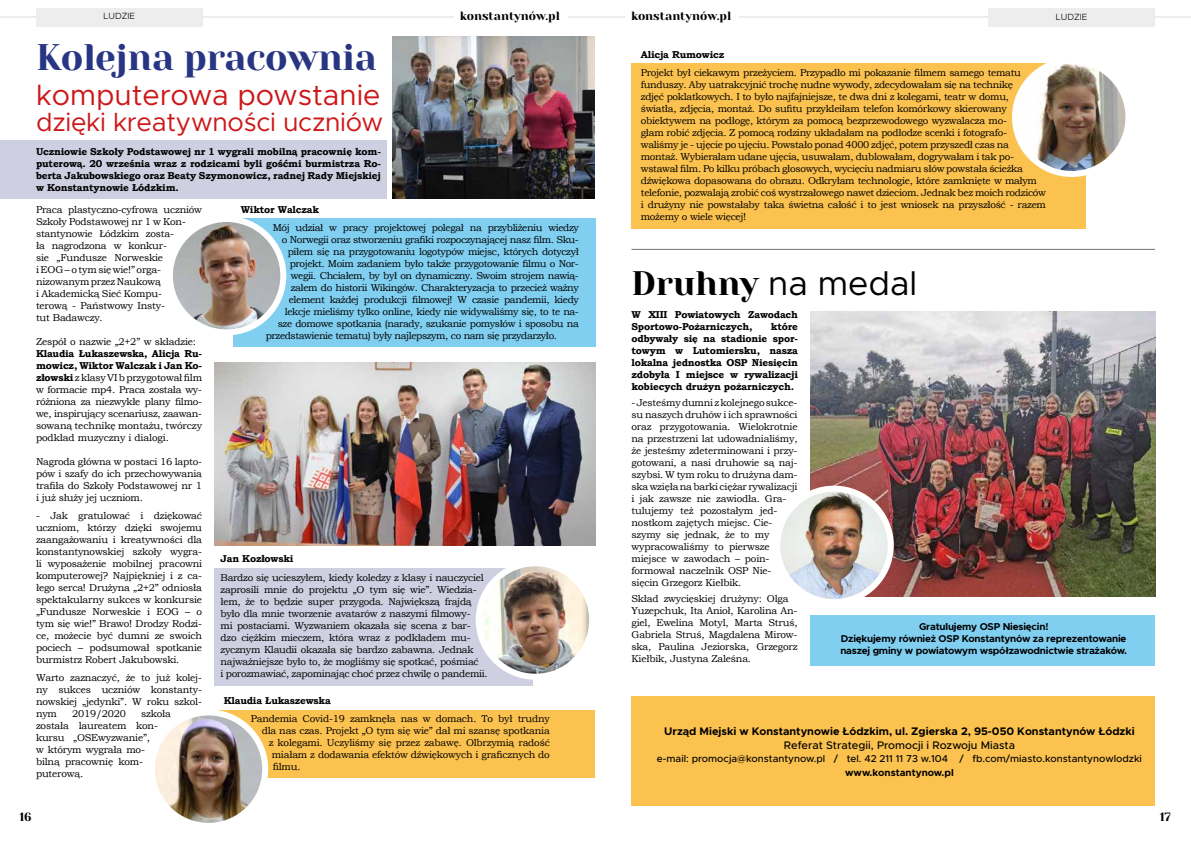
<style>
.page{position:relative;width:1191px;height:842px;background:#fff}
.page>*{position:absolute;margin:0;border:0;box-sizing:border-box;transform-origin:0 0}
.t1{font:37px "Yeseva One";letter-spacing:-.01em;color:#283583}
.t2{font:34px "Metropolis";color:#000}
.t3{font:29px "Metropolis";color:#cd1719}
.t4{font:26px "Metropolis";letter-spacing:-.01em;color:#cd1719}
.t5{font:12px "Yeseva One";color:#000}
.t6{font:700 11px "Metropolis";color:#000}
.t7{font:500 11px "Metropolis";color:#000}
.t8{font:10px/12px "Bookman Old Style";letter-spacing:-.03em;color:#000}
.t9{font:700 10px/12px "Bookman Old Style";letter-spacing:-.02em;color:#000;text-align:justify}
.t10{font:700 10px/12px "Metropolis";letter-spacing:-.02em;color:#000;text-align:center}
.t11{font:500 10px "Metropolis";color:#000}
.t12{font:700 10px "Metropolis";color:#000}
.t13{font:300 9px "Metropolis";color:#000}
.s1{font-weight:700}
.s2{font-family:"Yeseva One"}
</style>
<div class="page">
<hr style="left:595px;top:16px;width:596px;height:2px;background:#ededed">
<hr style="left:0;top:16px;width:595px;height:2px;background:#ededed">
<div style="left:36px;top:8px;width:166px;height:18px;background:#ededed"></div>
<div style="left:988px;top:8px;width:167px;height:18px;background:#ededed"></div>
<div style="left:454px;top:8px;width:113px;height:19px;background:#fff"></div>
<div style="left:625px;top:8px;width:114px;height:19px;background:#fff"></div>
<div style="left:214px;top:711px;width:381px;height:67px;background:#fbc24f"></div>
<div style="left:214px;top:568px;width:318px;height:118px;background:#cfcfe2"></div>
<div style="left:0;top:140px;width:387px;height:59px;background:#cfcfe2"></div>
<div style="left:233px;top:218px;width:362px;height:129px;background:#80cff1"></div>
<div style="left:631px;top:64px;width:455px;height:165px;background:#fbc24f"></div>
<img style="left:214px;top:362px;width:381px;height:183px">
<img style="left:393px;top:36px;width:202px;height:163px">
<div style="left:810px;top:615px;width:345px;height:51px;background:#80cff1"></div>
<img style="left:810px;top:311px;width:345px;height:285px">
<hr style="left:631px;top:249px;width:524px;height:1px;background:#000">
<img style="left:170px;top:219px;width:113px;height:113px;border-radius:57px">
<div style="left:167px;top:216px;width:119px;height:119px;border:6px solid #fff;border-radius:50%"></div>
<img style="left:479px;top:563px;width:113px;height:114px;border-radius:57px">
<div style="left:476px;top:560px;width:119px;height:120px;border:6px solid #fff;border-radius:50%"></div>
<img style="left:152px;top:712px;width:113px;height:114px;border-radius:57px">
<div style="left:149px;top:709px;width:119px;height:120px;border:6px solid #fff;border-radius:50%"></div>
<img style="left:1015px;top:61px;width:113px;height:113px;border-radius:57px">
<div style="left:1012px;top:58px;width:119px;height:119px;border:6px solid #fff;border-radius:50%"></div>
<div style="left:631px;top:697px;width:524px;height:109px;background:#fbc24f"></div>
<img style="left:781px;top:489px;width:108px;height:109px">
<div style="left:774px;top:486px;width:119px;height:119px;border:6px solid #fff;border-radius:50%"></div>
<p class="t5" style="left:460px;top:9px;width:102px">konstantynów.pl</p>
<p class="t5" style="left:631px;top:9px;width:102px">konstantynów.pl</p>
<p class="t13" style="left:103px;top:11px;width:33px">LUDZIE</p>
<p class="t13" style="left:1056px;top:11px;width:33px">LUDZIE</p>
<h1 class="t1" style="left:36px;top:35px;width:342px">Kolejna pracownia</h1>
<h3 class="t3" style="left:36px;top:77px;width:346px">komputerowa powstanie</h3>
<h3 class="t4" style="left:36px;top:106px;width:349px">dzięki kreatywności uczniów</h3>
<p class="t9" style="left:36px;top:145px;width:346px">Uczniowie Szkoły Podstawowej nr 1 wygrali mobilną pracownię kom&shy;puterową. 20 września wraz z rodzicami byli gośćmi burmistrza Ro&shy;berta Jakubowskiego oraz Beaty Szymonowicz, radnej Rady Miejskiej w Konstantynowie Łódzkim.</p>
<p class="t8" style="left:36px;top:203px;width:167px">Praca plastyczno-cyfrowa uczniów<br>Szkoły Podstawowej nr 1 w Kon&shy;stantynowie Łódzkim zosta-<br>ła nagrodzona w konkur-<br>sie „Fundusze Norweskie<br>i EOG – o tym się wie!” orga&shy;nizowanym przez Naukową<br>i Akademicką Sieć Kompu-<br>terową - Państwowy Insty-<br>tut Badawczy.</p>
<p class="t8" style="left:36px;top:335px;width:162px">Zespół o nazwie „2+2” w składzie:</p>
<p class="t8" style="left:36px;top:347px;width:168px;text-align:justify"><span class="s1">Klaudia Łukaszewska, Alicja Ru&shy;mowicz, Wiktor Walczak i Jan Ko&shy;złowski</span> z klasy VI b przygotował film w formacie mp4. Praca została wy&shy;różniona za niezwykłe plany filmo&shy;we, inspirujący scenariusz, zaawan&shy;sowaną technikę montażu, twórczy podkład muzyczny i dialogi.</p>
<p class="t8" style="left:36px;top:455px;width:168px;text-align:justify">Nagroda główna w postaci 16 lapto&shy;pów i szafy do ich przechowywania trafiła do Szkoły Podstawowej nr 1 i już służy jej uczniom.</p>
<p class="t8" style="left:36px;top:509px;width:168px;text-align:justify">- Jak gratulować i dziękować uczniom, którzy dzięki swojemu zaangażowaniu i kreatywności dla konstantynowskiej szkoły wygra&shy;li wyposażenie mobilnej pracowni komputerowej? Najpiękniej i z ca&shy;łego serca! Drużyna „2+2” odniosła spektakularny sukces w konkursie „Fundusze Norweskie i EOG – o tym się wie!” Brawo! Drodzy Rodzi&shy;ce, możecie być dumni ze swoich pociech – podsumował spotkanie burmistrz Robert Jakubowski.</p>
<p class="t8" style="left:36px;top:671px;width:168px;text-align:justify">Warto zaznaczyć, że to już kolej&shy;ny sukces uczniów konstanty&shy;nowskiej „jedynki”. W roku szkol&shy;nym</p>
<p class="t8" style="left:36px;top:707px;width:136px;text-indent:105px">szkoła została laureatem kon&shy;kursu „OSEwyzwanie”,<br>w którym wygrała mo&shy;bilną pracownię kom&shy;puterową.</p>
<p class="t8" style="left:72px;top:707px;width:55px">2019/2020</p>
<p class="t9" style="left:241px;top:203px;width:80px">Wiktor Walczak</p>
<p class="t8" style="left:273px;top:221px;width:308px">Mój udział w pracy projektowej polegał na przybliżeniu wiedzy</p>
<p class="t8" style="left:282px;top:233px;width:298px">o Norwegii oraz stworzeniu grafiki rozpoczynającej nasz film. Sku-</p>
<p class="t8" style="left:288px;top:245px;width:293px">piłem się na przygotowaniu logotypów miejsc, których dotyczył</p>
<p class="t8" style="left:290px;top:257px;width:291px">projekt. Moim zadaniem było także przygotowanie filmu o Nor-</p>
<p class="t8" style="left:291px;top:269px;width:290px">wegii. Chciałem, by był on dynamiczny. Swoim strojem nawią-</p>
<p class="t8" style="left:291px;top:281px;width:290px">załem do historii Wikingów. Charakteryzacja to przecież ważny</p>
<p class="t8" style="left:289px;top:293px;width:292px">element każdej produkcji filmowej! W czasie pandemii, kiedy</p>
<p class="t8" style="left:285px;top:305px;width:296px">lekcje mieliśmy tylko online, kiedy nie widywaliśmy się, to te na-</p>
<p class="t8" style="left:278px;top:317px;width:302px">sze domowe spotkania (narady, szukanie pomysłów i sposobu na</p>
<p class="t8" style="left:266px;top:329px;width:293px">przedstawienie tematu) były najlepszym, co nam się przydarzyło.</p>
<p class="t9" style="left:221px;top:552px;width:74px">Jan Kozłowski</p>
<p class="t8" style="left:221px;top:571px;width:269px">Bardzo się ucieszyłem, kiedy koledzy z klasy i nauczyciel zaprosili mnie do projektu „O tym się wie”. Wiedzia&shy;łem, że to będzie super przygoda. Największą frajdą było dla mnie tworzenie avatarów z naszymi filmowy-<br>mi postaciami. Wyzwaniem okazała się scena z bar&shy;dzo ciężkim mieczem, która wraz z podkładem mu&shy;zycznym Klaudii okazała się bardzo zabawna. Jednak najważniejsze było to, że mogliśmy się spotkać, pośmiać<br>i porozmawiać, zapominając choć przez chwilę o pandemii.</p>
<p class="t9" style="left:224px;top:694px;width:108px">Klaudia Łukaszewska</p>
<p class="t8" style="left:251px;top:713px;width:300px">Pandemia Covid-19 zamknęła nas w domach. To był trudny</p>
<p class="t8" style="left:262px;top:725px;width:290px">dla nas czas. Projekt „O tym się wie” dał mi szansę spotkania</p>
<p class="t8" style="left:269px;top:737px;width:283px">z kolegami. Uczyliśmy się przez zabawę. Olbrzymią radość</p>
<p class="t8" style="left:272px;top:749px;width:279px">miałam z dodawania efektów dźwiękowych i graficznych do</p>
<p class="t8" style="left:273px;top:761px;width:29px">filmu.</p>
<p class="t9" style="left:641px;top:49px;width:85px">Alicja Rumowicz</p>
<p class="t8" style="left:641px;top:67px;width:407px">Projekt był ciekawym przeżyciem. Przypadło mi pokazanie filmem samego tematu funduszy. Aby uatrakcyjnić trochę nudne wywody, zdecydowałam się na technikę<br>zdjęć poklatkowych. I to było najfajniejsze, te dwa dni z kolegami, teatr w domu, światła, zdjęcia, montaż. Do sufitu przykleiłam telefon komórkowy skierowany obiektywem na podłogę, którym za pomocą bezprzewodowego wyzwalacza mo-<br>głam robić zdjęcia. Z pomocą rodziny układałam na podłodze scenki i fotografo&shy;waliśmy je - ujęcie po ujęciu. Powstało ponad 4000 zdjęć, potem przyszedł czas na montaż. Wybierałam udane ujęcia, usuwałam, dublowałam, dogrywałam i tak po&shy;wstawał film. Po kilku próbach głosowych, wycięciu nadmiaru słów powstała ścieżka dźwiękowa dopasowana do obrazu. Odkryłam technologie, które zamknięte w małym telefonie, pozwalają zrobić coś wystrzałowego nawet dzieciom. Jednak bez moich rodziców i drużyny nie powstałaby taka świetna całość i to jest wniosek na przyszłość - razem możemy o wiele więcej!</p>
<h2 class="t2" style="left:631px;top:262px;width:287px"><span class="s2">Druhny</span> na medal</h2>
<p class="t9" style="left:631px;top:309px;width:168px">W XIII Powiatowych Zawodach<br>Sportowo-Pożarniczych,</p>
<p class="t9" style="left:631px;top:321px;width:168px;text-indent:139px">które odbywały się na stadionie spor&shy;towym w Lutomiersku, nasza lokalna jednostka OSP Niesięcin zdobyła I miejsce w rywalizacji kobiecych drużyn pożarniczych.</p>
<p class="t8" style="left:631px;top:397px;width:168px">- Jesteśmy dumni z kolejnego sukce&shy;su naszych druhów i ich sprawności oraz przygotowania. Wielokrotnie na przestrzeni lat udowadnialiśmy, że jesteśmy zdeterminowani i przy&shy;gotowani, a nasi druhowie są naj&shy;szybsi. W tym roku to drużyna dam&shy;ska wzięła na barki ciężar rywalizacji i jak zawsze nie zawiodła. Gra&shy;tulujemy też pozostałym jed&shy;nostkom zajętych miejsc. Cie&shy;szymy się jednak, że to my wypracowaliśmy to pierwsze miejsce w zawodach – poin&shy;formował naczelnik OSP Nie&shy;sięcin Grzegorz Kiełbik.</p>
<p class="t8" style="left:631px;top:593px;width:168px">Skład zwycięskiej drużyny: Olga Yuzepchuk, Ita Anioł, Karolina An&shy;giel, Ewelina Motyl, Marta Struś, Gabriela Struś, Magdalena Mirow&shy;ska, Paulina Jeziorska, Grzegorz Kiełbik, Justyna Zaleśna.</p>
<p class="t10" style="left:840px;top:621px;width:288px">Gratulujemy OSP Niesięcin!<br>Dziękujemy również OSP Konstantynów za reprezentowanie naszej gminy w powiatowym współzawodnictwie strażaków.</p>
<p class="t6" style="left:664px;top:724px;width:472px">Urząd Miejski w Konstantynowie Łódzkim, ul. Zgierska 2, 95-050 Konstantynów Łódzki</p>
<p class="t7" style="left:784px;top:738px;width:233px">Referat Strategii, Promocji i Rozwoju Miasta</p>
<p class="t11" style="left:657px;top:752px;width:486px">e-mail: promocja@konstantynow.pl / tel. 42 211 11 73 w.104 / fb.com/miasto.konstantynowlodzki</p>
<p class="t12" style="left:845px;top:766px;width:110px">www.konstantynow.pl</p>
<p class="t5" style="left:19px;top:810px;width:14px">16</p>
<p class="t5" style="left:1160px;top:810px;width:12px">17</p>
</div>
